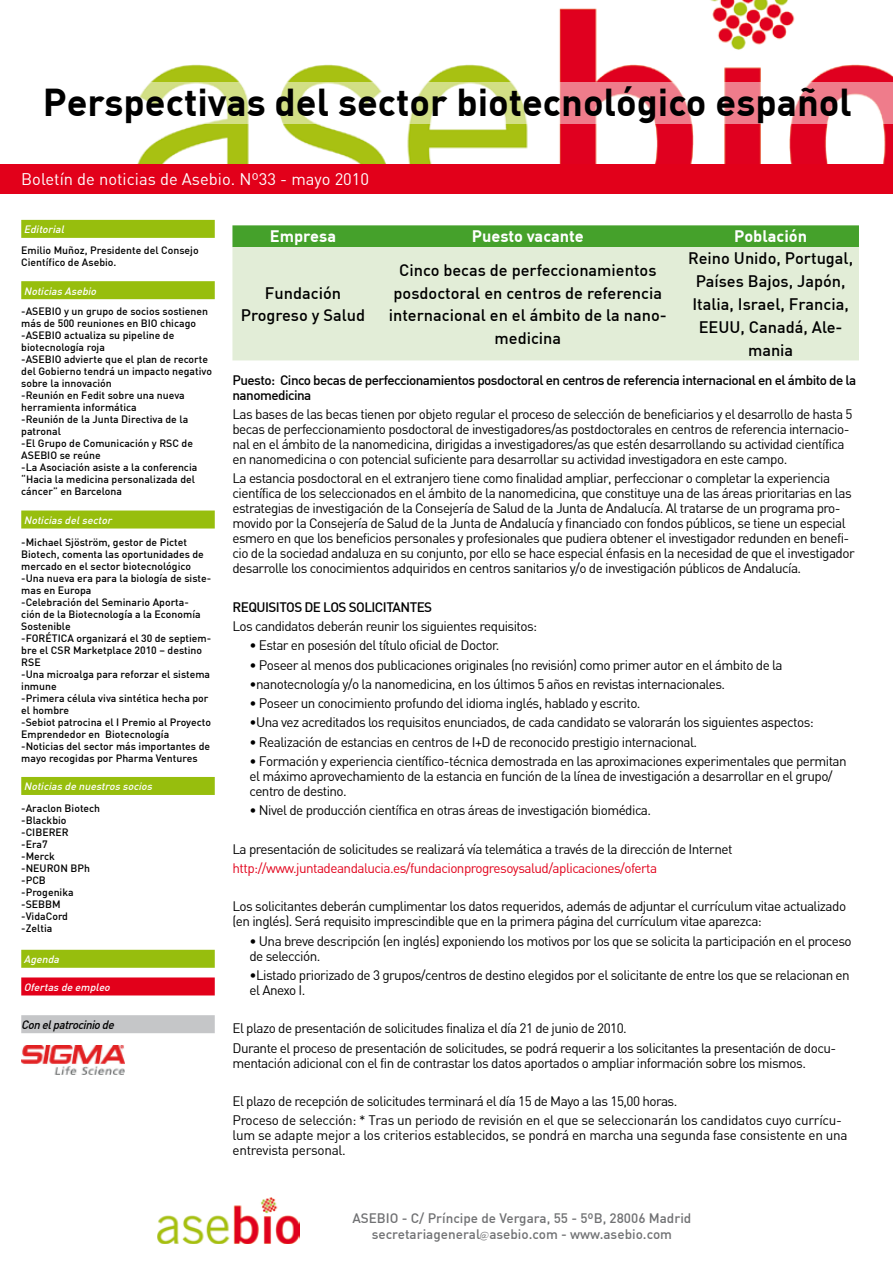
<style>
.page{position:relative;width:893px;height:1263px;background:#fff}
.page>*{position:absolute;margin:0;border:0;box-sizing:border-box;transform-origin:0 0}
.t1{font:700 38.1px "DIN";color:#000}
.t2{font:16.5px "DIN";color:#fff}
.t3{font:500 16.35px/23px "DIN";color:#000;text-align:center}
.t4{font:700 16.35px "DIN";color:#fff}
.t5{font:13.5px/15px "DIN";letter-spacing:-.04em;color:#000}
.t6{font:500 13.5px/15px "DIN";letter-spacing:-.04em;color:#000}
.t7{font:13.5px/15px "DIN";letter-spacing:-.02em;color:#000}
.t8{font:500 13.5px/16.2px "DIN";color:#707173;text-align:center}
.t9{font:13.5px "DIN";letter-spacing:-.04em;color:#e2001a}
.t10{font:italic 500 12px "DIN";color:#000;scale:.95 1}
.t11{font:500 10.5px/12px "DIN";color:#000}
.t12{font:italic 500 10.5px "DIN";color:#fff}
.s1{font-family:"Dan's Hand";font-weight:400}
</style>
<div class="page">
<img style="left:137px;top:0;width:756px;height:164px">
<div style="left:0;top:164px;width:893px;height:30px;background:#e2001a"></div>
<img style="left:157px;top:1197px;width:142px;height:47px">
<svg style="left:137px;top:82px;width:755px;height:42px"></svg>
<div style="left:232px;top:225px;width:627px;height:22px;background:#45a12b"></div>
<div style="left:232px;top:247px;width:627px;height:113px;background:#e2edd7"></div>
<div style="left:21px;top:220px;width:194px;height:18px;background:#97be0d"></div>
<div style="left:21px;top:281px;width:194px;height:18px;background:#97be0d"></div>
<div style="left:21px;top:510px;width:194px;height:18px;background:#97be0d"></div>
<div style="left:21px;top:777px;width:194px;height:18px;background:#97be0d"></div>
<div style="left:21px;top:950px;width:194px;height:18px;background:#97be0d"></div>
<div style="left:21px;top:977px;width:194px;height:18px;background:#e2001a"></div>
<div style="left:21px;top:1015px;width:194px;height:18px;background:#c5c6c8"></div>
<img style="left:21px;top:1045px;width:104px;height:29px">
<h1 class="t1" style="left:43px;top:78px;width:811px">Perspectivas del sector biotecnológico español</h1>
<p class="t2" style="left:21px;top:168px;width:349px">Boletín de noticias de Asebio. Nº33 - mayo 2010</p>
<p class="t12" style="left:24px;top:223px;width:45px">Editorial</p>
<p class="t11" style="left:21px;top:244px;width:179px">Emilio Muñoz, Presidente del Consejo<br>Científico de Asebio.</p>
<p class="t12" style="left:24px;top:284px;width:77px">Noticias Asebio</p>
<p class="t11" style="left:21px;top:305px;width:192px">-ASEBIO y un grupo de socios sostienen más de 500 reuniones en BIO chicago -ASEBIO actualiza su pipeline de biotecnología roja<br>-ASEBIO advierte que el plan de recorte del Gobierno tendrá un impacto negativo sobre la innovación<br>-Reunión en Fedit sobre una nueva herramienta informática<br>-Reunión de la Junta Directiva de la patronal<br>-El Grupo de Comunicación y RSC de<br>ASEBIO se reúne<br>-La Asociación asiste a la conferencia “Hacia la medicina personalizada del cáncer” en Barcelona</p>
<p class="t12" style="left:24px;top:513px;width:92px">Noticias delsector</p>
<p class="t11" style="left:21px;top:535px;width:191px">-Michael Sjöström, gestor de Pictet<br>Biotech, comenta las oportunidades de mercado en el sector biotecnológico -Una nueva era para la biología de siste&shy;mas en Europa<br>-Celebración del Seminario Aporta-<br>ción de la Biotecnología a la Economía<br>Sostenible<br>-FORÉTICA organizará el 30 de septiem&shy;bre el CSR Marketplace 2010 – destino<br>RSE<br>-Una microalga para reforzar el sistema inmune<br>-Primera célula viva sintética hecha por el hombre<br>-Sebiot patrocina el I Premio al Proyecto<br>Emprendedor en Biotecnología -Noticias del sector más importantes de mayo recogidas por Pharma Ventures</p>
<p class="t12" style="left:24px;top:780px;width:133px">Noticias de nuestros socios</p>
<p class="t11" style="left:21px;top:802px;width:81px">-Araclon Biotech -Blackbio -CIBERER<br>-Era7<br>-Merck -NEURON BPh -PCB -Progenika -SEBBM -VidaCord -Zeltia</p>
<p class="t12" style="left:24px;top:953px;width:40px">Agenda</p>
<p class="t12" style="left:24px;top:980px;width:90px">Ofertas de empleo</p>
<p class="t10" style="left:21px;top:1017px;width:102px">Conelpatrociniode</p>
<p class="t4" style="left:270px;top:226px;width:68px">Empresa</p>
<p class="t4" style="left:472px;top:226px;width:114px">Puesto vacante</p>
<p class="t4" style="left:734px;top:226px;width:74px">Población</p>
<p class="t3" style="left:389px;top:258px;width:280px">Cinco becas de perfeccionamientos posdoctoral en centros de referencia internacional en el ámbito de la nano&shy;medicina</p>
<p class="t3" style="left:688px;top:246px;width:167px">Reino Unido, Portugal,<br>Países Bajos, Japón,<br>Italia, Israel, Francia,<br>EEUU, Canadá, Ale&shy;mania</p>
<p class="t6" style="left:232px;top:372px;width:625px">Puesto: Cinco becas de perfeccionamientos posdoctoral en centros de referencia internacional en el ámbito de la nanomedicina</p>
<p class="t5" style="left:232px;top:406px;width:621px">Las bases de las becas tienen por objeto regular el proceso de selección de beneficiarios y el desarrollo de hasta 5 becas de perfeccionamiento posdoctoral de investigadores/as postdoctorales en centros de referencia internacio&shy;nal en el ámbito de la nanomedicina, dirigidas a investigadores/as que estén desarrollando su actividad científica en nanomedicina o con potencial suficiente para desarrollar su actividad investigadora en este campo.</p>
<p class="t5" style="left:232px;top:471px;width:624px">La estancia posdoctoral en el extranjero tiene como finalidad ampliar, perfeccionar o completar la experiencia científica de los seleccionados en el ámbito de la nanomedicina, que constituye una de las áreas prioritarias en las estrategias de investigación de la Consejería de Salud de la Junta de Andalucía. Al tratarse de un programa pro&shy;movido por la Consejería de Salud de la Junta de Andalucía y financiado con fondos públicos, se tiene un especial esmero en que los beneficios personales y profesionales que pudiera obtener el investigador redunden en benefi&shy;cio de la sociedad andaluza en su conjunto, por ello se hace especial énfasis en la necesidad de que el investigador desarrolle los conocimientos adquiridos en centros sanitarios y/o de investigación públicos de Andalucía.</p>
<p class="t6" style="left:232px;top:599px;width:201px">REQUISITOS DE LOS SOLICITANTES</p>
<p class="t5" style="left:232px;top:618px;width:306px">Los candidatos deberán reunir los siguientes requisitos:</p>
<p class="t5" style="left:249px;top:638px;width:251px">• Estar en posesión del título oficial de Doctor.</p>
<p class="t5" style="left:249px;top:657px;width:535px">• Poseer al menos dos publicaciones originales (no revisión) como primer autor en el ámbito de la</p>
<p class="t5" style="left:249px;top:676px;width:477px">•nanotecnología y/o la nanomedicina, en los últimos 5 años en revistas internacionales.</p>
<p class="t5" style="left:249px;top:695px;width:393px">• Poseer un conocimiento profundo del idioma inglés, hablado y escrito.</p>
<p class="t5" style="left:249px;top:715px;width:566px">•Una vez acreditados los requisitos enunciados, de cada candidato se valorarán los siguientes aspectos:</p>
<p class="t5" style="left:249px;top:734px;width:449px">• Realización de estancias en centros de I+D de reconocido prestigio internacional.</p>
<p class="t5" style="left:249px;top:753px;width:599px">• Formación y experiencia científico-técnica demostrada en las aproximaciones experimentales que permitan el máximo aprovechamiento de la estancia en función de la línea de investigación a desarrollar en el grupo/ centro de destino.</p>
<p class="t5" style="left:249px;top:802px;width:403px">• Nivel de producción científica en otras áreas de investigación biomédica.</p>
<p class="t5" style="left:232px;top:841px;width:502px">La presentación de solicitudes se realizará vía telemática a través de la dirección de Internet</p>
<p class="t9" style="left:232px;top:859px;width:426px">http://www.juntadeandalucia.es/fundacionprogresoysalud/aplicaciones/oferta</p>
<p class="t5" style="left:232px;top:899px;width:615px">Los solicitantes deberán cumplimentar los datos requeridos, además de adjuntar el currículum vitae actualizado (en inglés). Será requisito imprescindible que en la primera página del currículum vitae aparezca:</p>
<p class="t5" style="left:249px;top:933px;width:604px">• Una breve descripción (en inglés) exponiendo los motivos por los que se solicita la participación en el proceso de selección.</p>
<p class="t5" style="left:249px;top:967px;width:602px">•Listado priorizado de 3 grupos/centros de destino elegidos por el solicitante de entre los que se relacionan en el Anexo I.</p>
<p class="t5" style="left:232px;top:1018px;width:605px;line-height:19.2px">El plazo de presentación de solicitudes finaliza el día 21 de junio de 2010.<br>Durante el proceso de presentación de solicitudes, se podrá requerir a los solicitantes la presentación de docu-</p>
<p class="t5" style="left:232px;top:1055px;width:575px">mentación adicional con el fin de contrastar los datos aportados o ampliar información sobre los mismos.</p>
<p class="t5" style="left:232px;top:1091px;width:611px;line-height:19.2px">El plazo de recepción de solicitudes terminará el día 15 de Mayo a las 15,00 horas.<br>Proceso de selección: * Tras un periodo de revisión en el que se seleccionarán los candidatos cuyo currícu-</p>
<p class="t7" style="left:232px;top:1128px;width:617px">lum se adapte mejor a los criterios establecidos, se pondrá en marcha una segunda fase consistente en una entrevista personal.</p>
<p class="t3" style="left:241px;top:281px;width:126px">Fundación<br>Progreso y Salud</p>
<p class="t8" style="left:352px;top:1210px;width:340px">ASEBIO - C/ Príncipe de Vergara, 55 - 5ºB, 28006 Madrid secretariageneral<span class="s1">@</span>asebio.com - www.asebio.com</p>
</div>
